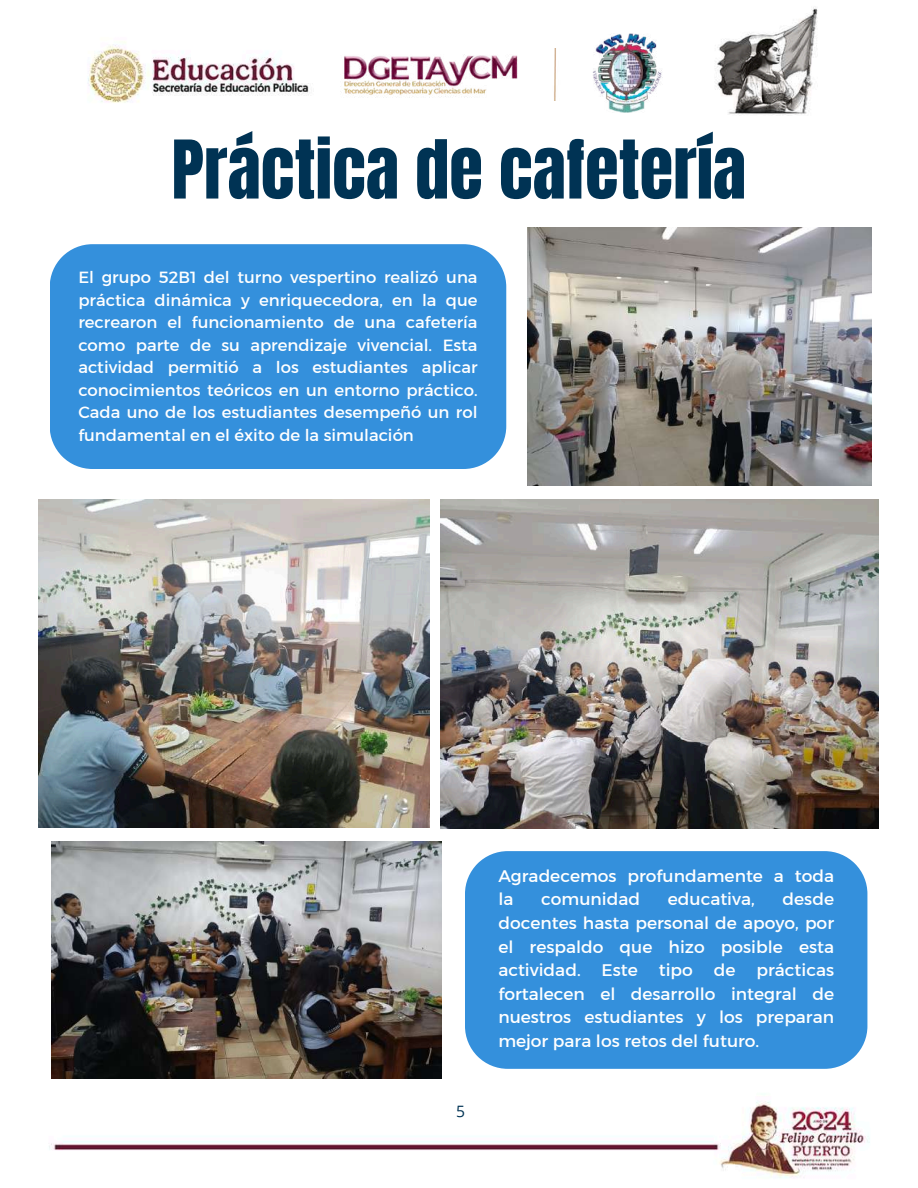
<style>
.page{position:relative;width:918px;height:1188px;background:#fff}
.page>*{position:absolute;margin:0;border:0;box-sizing:border-box;transform-origin:0 0}
.t1{font:68.7px "Anton";color:#003354}
.t2{font:17.1px/23.5px "Kief Montaser Regular";color:#fff}
.t3{font:16.5px/22.5px "Kief Montaser Regular";color:#fff;text-align:justify}
.t4{font:15.75px "Open Sans";color:#003354}
</style>
<div class="page">
<div style="left:50px;top:244px;width:456px;height:225px;background:#3490dc"></div>
<img style="left:49px;top:1101px;width:821px;height:77px">
<div style="left:465px;top:851px;width:402px;height:218px;background:#3490dc"></div>
<img style="left:528px;top:228px;width:344px;height:257px">
<img style="left:38px;top:499px;width:392px;height:329px">
<img style="left:441px;top:500px;width:437px;height:328px">
<img style="left:52px;top:842px;width:389px;height:237px">
<img style="left:88px;top:33px;width:548px;height:70px">
<img style="left:715px;top:7px;width:103px;height:109px">
<img style="left:328px;top:48px;width:234px;height:52px">
<img style="left:588px;top:34px;width:75px;height:79px">
<h1 class="t1" style="left:172px;top:120px;width:576px">Práctica de cafetería</h1>
<p class="t3" style="left:78px;top:266px;width:401px">El grupo 52B1 del turno vespertino realizó una práctica dinámica y enriquecedora, en la que recrearon el funcionamiento de una cafetería como parte de su aprendizaje vivencial. Esta actividad permitió a los estudiantes aplicar conocimientos teóricos en un entorno práctico.<br>Cada uno de los estudiantes desempeñó un rol fundamental en el éxito de la simulación</p>
<p class="t4" style="left:456px;top:1101px;width:10px">5</p>
<p class="t2" style="left:498px;top:864px;width:337px">Agradecemos profundamente a toda la</p>
<p class="t2" style="left:541px;top:888px;width:100px">comunidad</p>
<p class="t2" style="left:668px;top:888px;width:89px">educativa,</p>
<p class="t2" style="left:498px;top:888px;width:337px;text-align:justify;text-indent:284px">desde docentes hasta personal de apoyo, por el respaldo que hizo posible esta actividad. Este tipo de prácticas fortalecen el desarrollo integral de nuestros estudiantes y los preparan mejor para los retos del futuro.</p>
</div>
